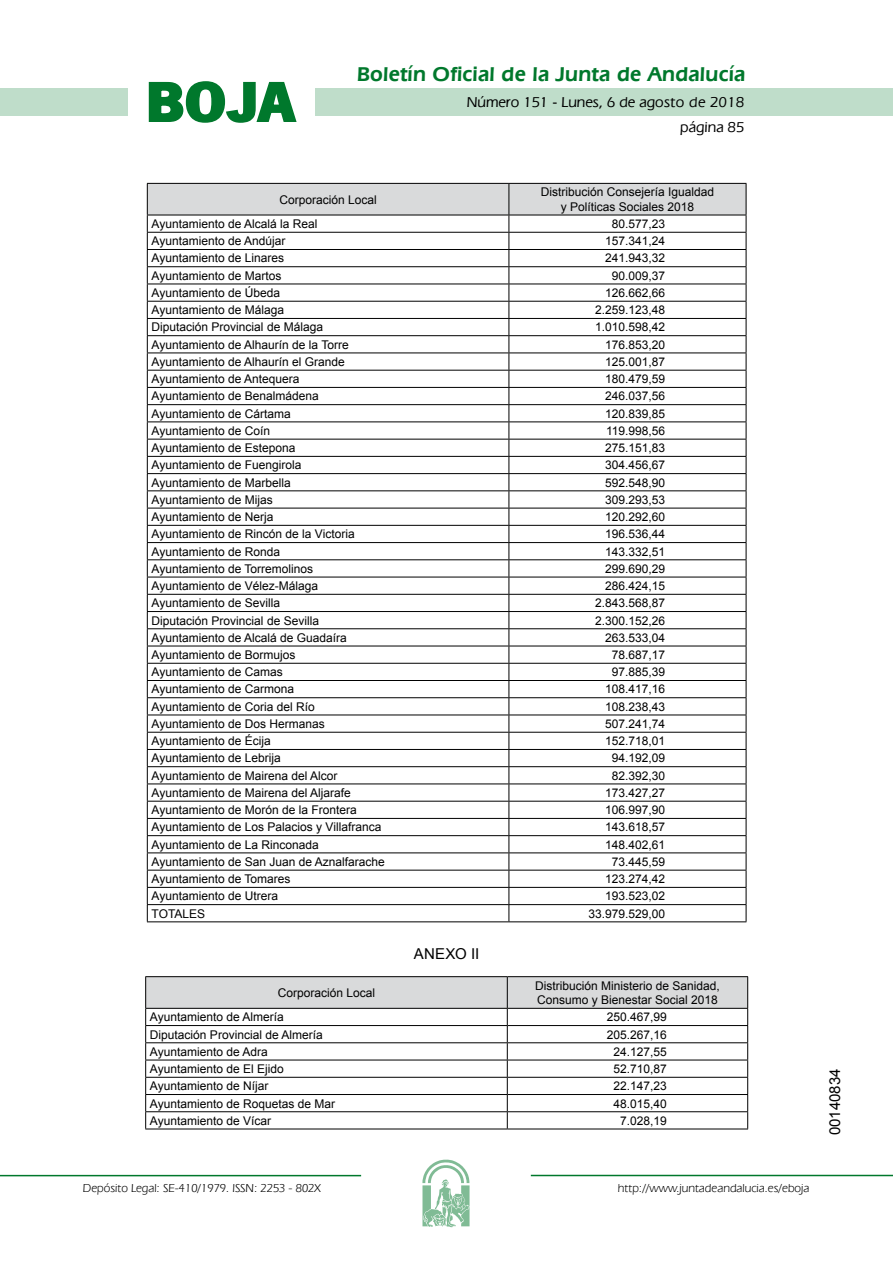
<style>
.page{position:relative;width:893px;height:1263px;background:#fff}
.page>*{position:absolute;margin:0;border:0;box-sizing:border-box;transform-origin:0 0}
.t1{font:700 57.75px "News Got T";color:#00782c;scale:1.14 1}
.t2{font:600 21px "Eras IT Cby BT";letter-spacing:.01em;color:#00782c}
.t3{font:500 15px/24.5px "Eras IT Cby BT";color:#000;text-align:right}
.t4{font:15px "Arial";color:#000}
.t5{font:12px/14.4px "Arial";color:#000;text-align:center}
.t6{font:12px "Eras IT Cby BT";color:#000}
</style>
<div class="page">
<div style="left:315px;top:88px;width:577px;height:28px;background:#bfddca"></div>
<div style="left:0;top:88px;width:128px;height:28px;background:#bfddca"></div>
<hr style="left:0;top:1175px;width:361px;height:1px;background:#00782c">
<svg style="left:422px;top:1159px;width:47px;height:68px"></svg>
<hr style="left:531px;top:1175px;width:361px;height:1px;background:#00782c">
<svg style="left:148px;top:81px;width:149px;height:42px"></svg>
<svg style="left:147px;top:183px;width:599px;height:738px"></svg>
<hr style="left:147px;top:921px;width:362px;height:1px;background:#000">
<hr style="left:509px;top:921px;width:237px;height:1px;background:#000">
<hr style="left:145px;top:976px;width:362px;height:1px;background:#000">
<hr style="left:507px;top:976px;width:241px;height:1px;background:#000">
<svg style="left:145px;top:977px;width:603px;height:152px"></svg>
<hr style="left:145px;top:1129px;width:362px;height:1px;background:#000">
<hr style="left:507px;top:1129px;width:241px;height:1px;background:#000">
<h1 class="t1" style="left:145px;top:68px;width:133px">BOJA</h1>
<h2 class="t2" style="left:357px;top:62px;width:390px">Boletín Oficial de la Junta de Andalucía</h2>
<p class="t3" style="left:467px;top:90px;width:279px">Número 151 - Lunes, 6 de agosto de 2018 página 85</p>
<p class="t5" style="left:279px;top:192px;width:99px">Corporación Local</p>
<p class="t5" style="left:540px;top:185px;width:175px">Distribución Consejería Igualdad y Políticas Sociales 2018</p>
<p class="t5" style="left:151px;top:217px;width:167px">Ayuntamiento de Alcalá la Real</p>
<p class="t5" style="left:612px;top:217px;width:55px">80.577,23</p>
<p class="t5" style="left:151px;top:234px;width:135px">Ayuntamiento de Andújar</p>
<p class="t5" style="left:605px;top:234px;width:62px">157.341,24</p>
<p class="t5" style="left:151px;top:251px;width:134px">Ayuntamiento de Linares</p>
<p class="t5" style="left:605px;top:251px;width:62px">241.943,32</p>
<p class="t5" style="left:151px;top:268px;width:131px">Ayuntamiento de Martos</p>
<p class="t5" style="left:612px;top:268px;width:55px">90.009,37</p>
<p class="t5" style="left:151px;top:286px;width:130px">Ayuntamiento de Úbeda</p>
<p class="t5" style="left:605px;top:286px;width:62px">126.662,66</p>
<p class="t5" style="left:151px;top:303px;width:134px">Ayuntamiento de Málaga</p>
<p class="t5" style="left:595px;top:303px;width:72px">2.259.123,48</p>
<p class="t5" style="left:151px;top:320px;width:173px">Diputación Provincial de Málaga</p>
<p class="t5" style="left:595px;top:320px;width:72px">1.010.598,42</p>
<p class="t5" style="left:151px;top:337px;width:199px">Ayuntamiento de Alhaurín de la Torre</p>
<p class="t5" style="left:605px;top:337px;width:62px">176.853,20</p>
<p class="t5" style="left:151px;top:355px;width:195px">Ayuntamiento de Alhaurín el Grande</p>
<p class="t5" style="left:605px;top:355px;width:62px">125.001,87</p>
<p class="t5" style="left:151px;top:372px;width:149px">Ayuntamiento de Antequera</p>
<p class="t5" style="left:605px;top:372px;width:62px">180.479,59</p>
<p class="t5" style="left:151px;top:389px;width:169px">Ayuntamiento de Benalmádena</p>
<p class="t5" style="left:605px;top:389px;width:62px">246.037,56</p>
<p class="t5" style="left:151px;top:406px;width:141px">Ayuntamiento de Cártama</p>
<p class="t5" style="left:605px;top:406px;width:62px">120.839,85</p>
<p class="t5" style="left:151px;top:424px;width:120px">Ayuntamiento de Coín</p>
<p class="t5" style="left:606px;top:424px;width:61px">119.998,56</p>
<p class="t5" style="left:151px;top:441px;width:145px">Ayuntamiento de Estepona</p>
<p class="t5" style="left:605px;top:441px;width:62px">275.151,83</p>
<p class="t5" style="left:151px;top:458px;width:151px">Ayuntamiento de Fuengirola</p>
<p class="t5" style="left:605px;top:458px;width:62px">304.456,67</p>
<p class="t5" style="left:151px;top:475px;width:141px">Ayuntamiento de Marbella</p>
<p class="t5" style="left:605px;top:475px;width:62px">592.548,90</p>
<p class="t5" style="left:151px;top:493px;width:123px">Ayuntamiento de Mijas</p>
<p class="t5" style="left:605px;top:493px;width:62px">309.293,53</p>
<p class="t5" style="left:151px;top:510px;width:123px">Ayuntamiento de Nerja</p>
<p class="t5" style="left:605px;top:510px;width:62px">120.292,60</p>
<p class="t5" style="left:151px;top:527px;width:205px">Ayuntamiento de Rincón de la Victoria</p>
<p class="t5" style="left:605px;top:527px;width:62px">196.536,44</p>
<p class="t5" style="left:151px;top:544px;width:130px">Ayuntamiento de Ronda</p>
<p class="t5" style="left:605px;top:544px;width:62px">143.332,51</p>
<p class="t5" style="left:151px;top:562px;width:163px">Ayuntamiento de Torremolinos</p>
<p class="t5" style="left:605px;top:562px;width:62px">299.690,29</p>
<p class="t5" style="left:151px;top:579px;width:168px">Ayuntamiento de Vélez-Málaga</p>
<p class="t5" style="left:605px;top:579px;width:62px">286.424,15</p>
<p class="t5" style="left:151px;top:596px;width:130px">Ayuntamiento de Sevilla</p>
<p class="t5" style="left:595px;top:596px;width:72px">2.843.568,87</p>
<p class="t5" style="left:151px;top:613px;width:169px">Diputación Provincial de Sevilla</p>
<p class="t5" style="left:595px;top:613px;width:72px">2.300.152,26</p>
<p class="t5" style="left:151px;top:630px;width:197px">Ayuntamiento de Alcalá de Guadaíra</p>
<p class="t5" style="left:605px;top:630px;width:62px">263.533,04</p>
<p class="t5" style="left:151px;top:648px;width:145px">Ayuntamiento de Bormujos</p>
<p class="t5" style="left:612px;top:648px;width:55px">78.687,17</p>
<p class="t5" style="left:151px;top:665px;width:133px">Ayuntamiento de Camas</p>
<p class="t5" style="left:612px;top:665px;width:55px">97.885,39</p>
<p class="t5" style="left:151px;top:682px;width:144px">Ayuntamiento de Carmona</p>
<p class="t5" style="left:605px;top:682px;width:62px">108.417,16</p>
<p class="t5" style="left:151px;top:699px;width:165px">Ayuntamiento de Coria del Río</p>
<p class="t5" style="left:605px;top:699px;width:62px">108.238,43</p>
<p class="t5" style="left:151px;top:717px;width:175px">Ayuntamiento de Dos Hermanas</p>
<p class="t5" style="left:605px;top:717px;width:62px">507.241,74</p>
<p class="t5" style="left:151px;top:734px;width:121px">Ayuntamiento de Écija</p>
<p class="t5" style="left:605px;top:734px;width:62px">152.718,01</p>
<p class="t5" style="left:151px;top:751px;width:131px">Ayuntamiento de Lebrija</p>
<p class="t5" style="left:612px;top:751px;width:55px">94.192,09</p>
<p class="t5" style="left:151px;top:768px;width:187px">Ayuntamiento de Mairena del Alcor</p>
<p class="t5" style="left:612px;top:768px;width:55px">82.392,30</p>
<p class="t5" style="left:151px;top:786px;width:201px">Ayuntamiento de Mairena del Aljarafe</p>
<p class="t5" style="left:605px;top:786px;width:62px">173.427,27</p>
<p class="t5" style="left:151px;top:803px;width:207px">Ayuntamiento de Morón de la Frontera</p>
<p class="t5" style="left:605px;top:803px;width:62px">106.997,90</p>
<p class="t5" style="left:151px;top:820px;width:231px">Ayuntamiento de Los Palacios y Villafranca</p>
<p class="t5" style="left:605px;top:820px;width:62px">143.618,57</p>
<p class="t5" style="left:151px;top:837px;width:169px">Ayuntamiento de La Rinconada</p>
<p class="t5" style="left:605px;top:837px;width:62px">148.402,61</p>
<p class="t5" style="left:151px;top:855px;width:235px">Ayuntamiento de San Juan de Aznalfarache</p>
<p class="t5" style="left:612px;top:855px;width:55px">73.445,59</p>
<p class="t5" style="left:151px;top:872px;width:140px">Ayuntamiento de Tomares</p>
<p class="t5" style="left:605px;top:872px;width:62px">123.274,42</p>
<p class="t5" style="left:151px;top:889px;width:128px">Ayuntamiento de Utrera</p>
<p class="t5" style="left:605px;top:889px;width:62px">193.523,02</p>
<p class="t5" style="left:151px;top:906px;width:55px">TOTALES</p>
<p class="t5" style="left:588px;top:906px;width:78px">33.979.529,00</p>
<p class="t4" style="left:414px;top:944px;width:67px">ANEXO II</p>
<p class="t5" style="left:278px;top:986px;width:99px">Corporación Local</p>
<p class="t5" style="left:535px;top:978px;width:186px;text-align:left">Distribución Ministerio de Sanidad,<br>Consumo y Bienestar Social 2018</p>
<p class="t5" style="left:150px;top:1010px;width:135px">Ayuntamiento de Almería</p>
<p class="t5" style="left:606px;top:1010px;width:62px">250.467,99</p>
<p class="t5" style="left:150px;top:1027px;width:174px">Diputación Provincial de Almería</p>
<p class="t5" style="left:606px;top:1027px;width:62px">205.267,16</p>
<p class="t5" style="left:150px;top:1045px;width:119px">Ayuntamiento de Adra</p>
<p class="t5" style="left:613px;top:1045px;width:55px">24.127,55</p>
<p class="t5" style="left:150px;top:1062px;width:135px">Ayuntamiento de El Ejido</p>
<p class="t5" style="left:613px;top:1062px;width:55px">52.710,87</p>
<p class="t5" style="left:150px;top:1079px;width:120px">Ayuntamiento de Níjar</p>
<p class="t5" style="left:613px;top:1079px;width:55px">22.147,23</p>
<p class="t5" style="left:150px;top:1096px;width:187px">Ayuntamiento de Roquetas de Mar</p>
<p class="t5" style="left:613px;top:1096px;width:55px">48.015,40</p>
<p class="t5" style="left:150px;top:1113px;width:123px">Ayuntamiento de Vícar</p>
<p class="t5" style="left:620px;top:1113px;width:48px">7.028,19</p>
<p class="t6" style="left:83px;top:1181px;width:239px">Depósito Legal: SE-410/1979. ISSN: 2253 - 802X</p>
<p class="t6" style="left:618px;top:1181px;width:193px">http://www.juntadeandalucia.es/eboja</p>
<p class="t4" style="left:825px;top:1135px;width:68px;rotate:-90deg">00140834</p>
</div>
